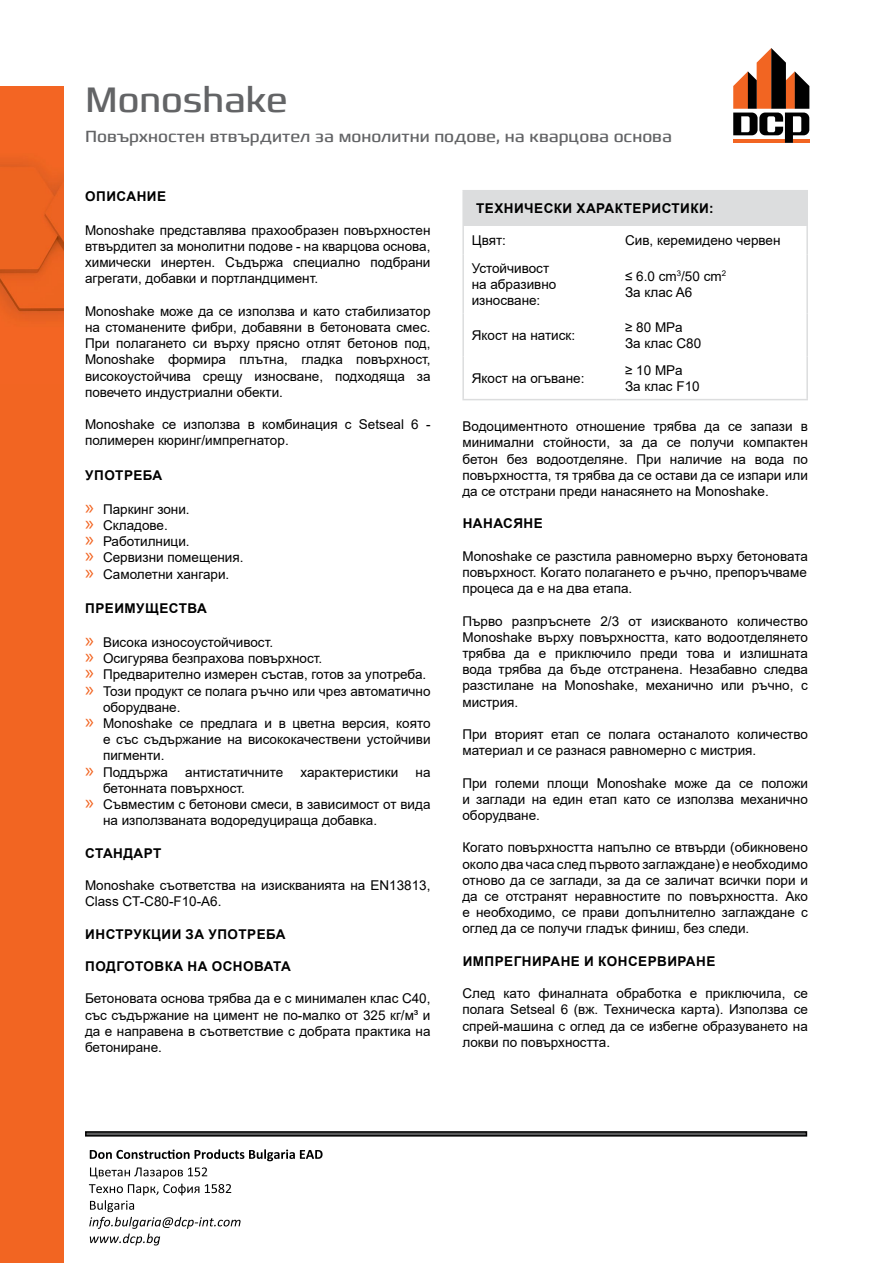
<style>
.page{position:relative;width:893px;height:1263px;background:#fff}
.page>*{position:absolute;margin:0;border:0;box-sizing:border-box;transform-origin:0 0}
.t1{font:36px "Francker CYR";color:#636466}
.t2{font:16.5px "Francker CYR";color:#636466}
.t3{font:13.5px/16.2px "Arial";color:#000;text-align:justify}
.t4{font:700 13.5px "Arial";letter-spacing:.035em;color:#000}
.s1{font-family:"Myriad Pro";font-size:21px;color:#f26522}
</style>
<div class="page">
<div style="left:85px;top:1131px;width:722px;height:5px;border:2px solid #000"></div>
<svg style="left:90px;top:1149px;width:233px;height:12px"></svg>
<svg style="left:89px;top:1167px;width:152px;height:78px"></svg>
<div style="left:463px;top:191px;width:344px;height:35px;background:#dcddde"></div>
<hr style="left:462px;top:190px;width:155px;height:1px;background:#dcddde">
<hr style="left:462px;top:191px;width:2px;height:35px;background:#dcddde">
<hr style="left:617px;top:190px;width:191px;height:1px;background:#dcddde">
<hr style="left:806px;top:191px;width:2px;height:35px;background:#dcddde">
<hr style="left:462px;top:226px;width:2px;height:28px;background:#dcddde">
<hr style="left:806px;top:226px;width:2px;height:28px;background:#dcddde">
<hr style="left:462px;top:254px;width:2px;height:60px;background:#dcddde">
<hr style="left:806px;top:254px;width:2px;height:60px;background:#dcddde">
<hr style="left:462px;top:314px;width:2px;height:43px;background:#dcddde">
<hr style="left:806px;top:314px;width:2px;height:43px;background:#dcddde">
<hr style="left:462px;top:357px;width:2px;height:42px;background:#dcddde">
<hr style="left:806px;top:357px;width:2px;height:42px;background:#dcddde">
<hr style="left:462px;top:399px;width:155px;height:1px;background:#dcddde">
<hr style="left:617px;top:399px;width:191px;height:1px;background:#dcddde">
<svg style="left:733px;top:48px;width:76px;height:95px"></svg>
<div style="left:0;top:86px;width:64px;height:1177px;background:#f26522"></div>
<img style="left:0;top:161px;width:64px;height:158px">
<h1 class="t1" style="left:85px;top:77px;width:204px">Monoshake</h1>
<p class="t2" style="left:85px;top:126px;width:588px">Повърхностен втвърдител за монолитни подове, на кварцова основа</p>
<p class="t4" style="left:85px;top:186px;width:82px">ОПИСАНИЕ</p>
<p class="t3" style="left:85px;top:222px;width:347px">Monoshake представлява прахообразен повърхностен втвърдител за монолитни подове - на кварцова основа, химически инертен. Съдържа специално подбрани агрегати, добавки и портландцимент.</p>
<p class="t3" style="left:85px;top:303px;width:347px">Monoshake може да се използва и като стабилизатор на стоманените фибри, добавяни в бетоновата смес.<br>При полагането си върху прясно отлят бетонов под, Monoshake формира плътна, гладка повърхност, високоустойчива срещу износване, подходяща за повечето индустриални обекти.</p>
<p class="t3" style="left:85px;top:416px;width:347px">Monoshake се използва в комбинация с Setseal 6 - полимерен кюринг/импрегнатор.</p>
<p class="t4" style="left:85px;top:465px;width:79px">УПОТРЕБА</p>
<p class="t3" style="left:85px;top:501px;width:160px;text-align:left"><span class="s1">»</span> Паркинг зони.<br><span class="s1">»</span> Складове.<br><span class="s1">»</span> Работилници.<br><span class="s1">»</span> Сервизни помещения. <span class="s1">»</span> Самолетни хангари.</p>
<p class="t4" style="left:85px;top:598px;width:123px">ПРЕИМУЩЕСТВА</p>
<p class="t3" style="left:85px;top:634px;width:190px"><span class="s1">»</span> Висока износоустойчивост.</p>
<p class="t3" style="left:85px;top:650px;width:239px"><span class="s1">»</span> Осигурява безпрахова повърхност.</p>
<p class="t3" style="left:85px;top:666px;width:343px"><span class="s1">»</span> Предварително измерен състав, готов за употреба.</p>
<p class="t3" style="left:85px;top:683px;width:347px"><span class="s1">»</span> Този продукт се полага ръчно или чрез автоматично</p>
<p class="t3" style="left:103px;top:699px;width:79px">оборудване.</p>
<p class="t3" style="left:85px;top:715px;width:347px"><span class="s1">»</span> Monoshake се предлага и в цветна версия, която</p>
<p class="t3" style="left:103px;top:731px;width:329px">е със съдържание на висококачествени устойчиви</p>
<p class="t3" style="left:103px;top:747px;width:63px">пигменти.</p>
<p class="t3" style="left:85px;top:764px;width:84px"><span class="s1">»</span> Поддържа</p>
<p class="t3" style="left:185px;top:764px;width:99px">антистатичните</p>
<p class="t3" style="left:301px;top:764px;width:99px">характеристики</p>
<p class="t3" style="left:416px;top:764px;width:16px">на</p>
<p class="t3" style="left:103px;top:780px;width:143px">бетонната повърхност.</p>
<p class="t3" style="left:85px;top:796px;width:347px"><span class="s1">»</span> Съвместим с бетонови смеси, в зависимост от вида</p>
<p class="t3" style="left:103px;top:812px;width:276px">на използваната водоредуцираща добавка.</p>
<p class="t4" style="left:85px;top:843px;width:78px">СТАНДАРТ</p>
<p class="t3" style="left:85px;top:877px;width:347px">Monoshake съответства на изискванията на EN13813,<br>Class CT-C80-F10-A6.</p>
<p class="t4" style="left:85px;top:924px;width:202px">ИНСТРУКЦИИ ЗА УПОТРЕБА</p>
<p class="t4" style="left:85px;top:957px;width:207px">ПОДГОТОВКА НА ОСНОВАТА</p>
<p class="t3" style="left:85px;top:990px;width:347px">Бетоновата основа трябва да е с минимален клас С40, със съдържание на цимент не по-малко от 325 кг/м³ и да е направена в съответствие с добрата практика на бетониране.</p>
<p class="t4" style="left:476px;top:199px;width:239px">ТЕХНИЧЕСКИ ХАРАКТЕРИСТИКИ:</p>
<p class="t3" style="left:472px;top:232px;width:36px">Цвят:</p>
<p class="t3" style="left:625px;top:232px;width:157px">Сив, керемидено червен</p>
<p class="t3" style="left:472px;top:260px;width:86px;text-align:left">Устойчивост на абразивно износване:</p>
<p class="t3" style="left:625px;top:268px;width:102px">≤ 6.0 cm<sup>3</sup>/50 cm<sup>2<br></sup>За клас A6</p>
<p class="t3" style="left:472px;top:327px;width:105px">Якост на натиск:</p>
<p class="t3" style="left:625px;top:319px;width:78px">≥ 80 MPa<br>За клас C80</p>
<p class="t3" style="left:472px;top:370px;width:114px">Якост на огъване:</p>
<p class="t3" style="left:625px;top:362px;width:76px">≥ 10 MPa<br>За клас F10</p>
<p class="t3" style="left:462px;top:418px;width:347px">Водоциментното отношение трябва да се запази в минимални стойности, за да се получи компактен бетон без водоотделяне. При наличие на вода по повърхността, тя трябва да се остави да се изпари или да се отстрани преди нанасянето на Monoshake.</p>
<p class="t4" style="left:463px;top:514px;width:82px">НАНАСЯНЕ</p>
<p class="t3" style="left:462px;top:548px;width:347px">Monoshake се разстила равномерно върху бетоновата повърхност. Когато полагането е ръчно, препоръчваме процеса да е на два етапа.</p>
<p class="t3" style="left:462px;top:613px;width:347px">Първо разпръснете 2/3 от изискваното количество Monoshake върху повърхността, като водоотделянето трябва да е приключило преди това и излишната вода трябва да бъде отстранена. Незабавно следва разстилане на Monoshake, механично или ръчно, с мистрия.</p>
<p class="t3" style="left:462px;top:726px;width:347px">При вторият етап се полага останалото количество материал и се разнася равномерно с мистрия.</p>
<p class="t3" style="left:462px;top:775px;width:347px">При големи площи Monoshake може да се положи и заглади на един етап като се използва механично оборудване.</p>
<p class="t3" style="left:462px;top:839px;width:347px">Когато повърхността напълно се втвърди (обикновено около два часа след първото заглаждане) е необходимо отново да се заглади, за да се заличат всички пори и да се отстранят неравностите по повърхността. Ако е необходимо, се прави допълнително заглаждане с оглед да се получи гладък финиш, без следи.</p>
<p class="t4" style="left:463px;top:952px;width:254px">ИМПРЕГНИРАНЕ И КОНСЕРВИРАНЕ</p>
<p class="t3" style="left:462px;top:985px;width:347px">След като финалната обработка е приключила, се полага Setseal 6 (вж. Техническа карта). Използва се спрей-машина с оглед да се избегне образуването на локви по повърхността.</p>
</div>
